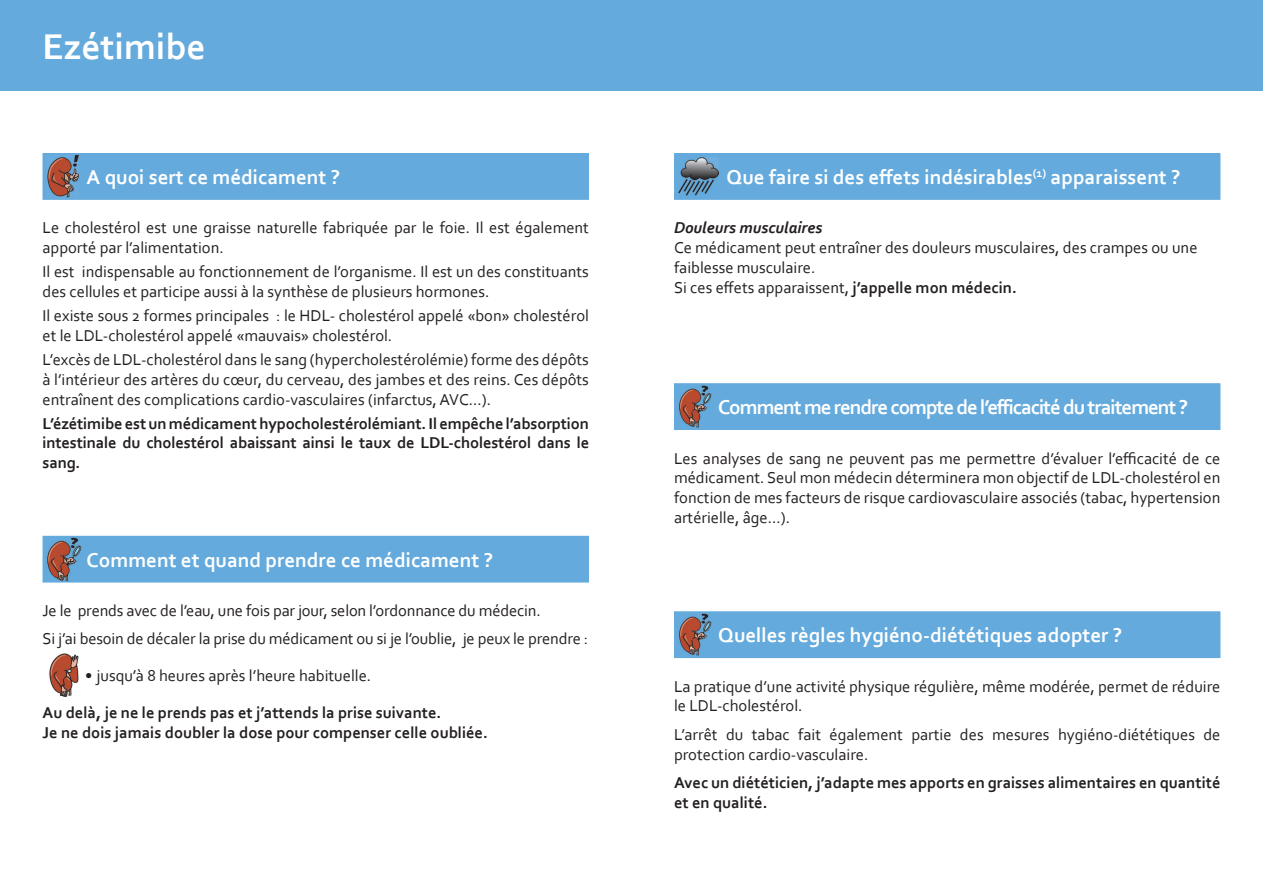
<style>
.page{position:relative;width:1263px;height:893px;background:#fff}
.page>*{position:absolute;margin:0;border:0;box-sizing:border-box;transform-origin:0 0}
.t1{font:700 37.5px "Corbel";color:#fff}
.t2{font:700 21px "Corbel";color:#fff}
.t3{font:700 21px "Corbel";letter-spacing:-.05em;color:#fff}
.t4{font:16.5px/19.8px "Corbel";color:#231f20}
.t5{font:700 16.5px/19.8px "Corbel";color:#231f20;text-align:justify}
.t6{font:italic 700 16.5px "Corbel";color:#231f20}
.s1{font-weight:700}
</style>
<div class="page">
<div style="left:0;top:0;width:1263px;height:90px;background:#64aadd"></div>
<div style="left:43px;top:154px;width:545px;height:45px;background:#64aadd"></div>
<div style="left:43px;top:153px;width:546px;height:47px;border:2px solid #64aadd"></div>
<img style="left:47px;top:155px;width:32px;height:43px">
<div style="left:43px;top:536px;width:545px;height:46px;background:#64aadd"></div>
<div style="left:43px;top:536px;width:546px;height:47px;border:2px solid #64aadd"></div>
<img style="left:47px;top:538px;width:35px;height:42px">
<img style="left:49px;top:654px;width:29px;height:42px">
<div style="left:675px;top:154px;width:545px;height:45px;background:#64aadd"></div>
<div style="left:674px;top:153px;width:546px;height:47px;border:2px solid #64aadd"></div>
<img style="left:678px;top:157px;width:40px;height:39px">
<div style="left:675px;top:384px;width:545px;height:45px;background:#64aadd"></div>
<div style="left:674px;top:383px;width:546px;height:47px;border:2px solid #64aadd"></div>
<img style="left:678px;top:385px;width:33px;height:43px">
<div style="left:675px;top:612px;width:545px;height:45px;background:#64aadd"></div>
<div style="left:674px;top:611px;width:546px;height:47px;border:2px solid #64aadd"></div>
<img style="left:678px;top:613px;width:33px;height:43px">
<p class="t1" style="left:43px;top:23px;width:165px">Ezétimibe</p>
<p class="t2" style="left:87px;top:164px;width:255px">A quoi sert ce médicament ?</p>
<p class="t4" style="left:43px;top:218px;width:548px">Le cholestérol est une graisse naturelle fabriquée par le foie. Il est également apporté par l’alimentation.</p>
<p class="t4" style="left:43px;top:261px;width:548px">Il est indispensable au fonctionnement de l’organisme. Il est un des constituants des cellules et participe aussi à la synthèse de plusieurs hormones.</p>
<p class="t4" style="left:43px;top:305px;width:548px">Il existe sous 2 formes principales : le HDL- cholestérol appelé «bon» cholestérol et le LDL-cholestérol appelé «mauvais» cholestérol.</p>
<p class="t4" style="left:43px;top:349px;width:548px;text-align:justify">L’excès de LDL-cholestérol dans le sang (hypercholestérolémie) forme des dépôts à l’intérieur des artères du cœur, du cerveau, des jambes et des reins. Ces dépôts entraînent des complications cardio-vasculaires (infarctus, AVC...).</p>
<p class="t5" style="left:43px;top:413px;width:548px">L’ézétimibe est un médicament hypocholestérolémiant. Il empêche l’absorption intestinale du cholestérol abaissant ainsi le taux de LDL-cholestérol dans le sang.</p>
<p class="t2" style="left:87px;top:547px;width:408px">Comment et quand prendre ce médicament ?</p>
<p class="t4" style="left:43px;top:600px;width:500px">Je le prends avec de l’eau, une fois par jour, selon l’ordonnance du médecin.</p>
<p class="t4" style="left:43px;top:629px;width:547px">Si j’ai besoin de décaler la prise du médicament ou si je l’oublie, je peux le prendre :</p>
<p class="t4" style="left:85px;top:665px;width:288px">• jusqu’à 8 heures après l’heure habituelle.</p>
<p class="t5" style="left:43px;top:702px;width:400px">Au delà, je ne le prends pas et j’attends la prise suivante.</p>
<p class="t5" style="left:43px;top:722px;width:447px">Je ne dois jamais doubler la dose pour compenser celle oubliée.</p>
<p class="t2" style="left:726px;top:164px;width:456px">Que faire si des effets indésirables<sup>(1)</sup> apparaissent ?</p>
<p class="t6" style="left:674px;top:218px;width:150px">Douleurs musculaires</p>
<p class="t4" style="left:674px;top:237px;width:525px">Ce médicament peut entraîner des douleurs musculaires, des crampes ou une faiblesse musculaire.</p>
<p class="t4" style="left:674px;top:277px;width:344px">Si ces effets apparaissent, <span class="s1">j’appelle mon médecin.</span></p>
<p class="t3" style="left:718px;top:394px;width:472px">Comment me rendre compte de l’efficacité du traitement ?</p>
<p class="t4" style="left:674px;top:448px;width:548px;text-align:justify">Les analyses de sang ne peuvent pas me permettre d’évaluer l’efficacité de ce médicament. Seul mon médecin déterminera mon objectif de LDL-cholestérol en fonction de mes facteurs de risque cardiovasculaire associés (tabac, hypertension artérielle, âge...).</p>
<p class="t2" style="left:718px;top:622px;width:406px">Quelles règles hygiéno-diététiques adopter ?</p>
<p class="t4" style="left:674px;top:676px;width:548px">La pratique d’une activité physique régulière, même modérée, permet de réduire le LDL-cholestérol.</p>
<p class="t4" style="left:674px;top:724px;width:548px">L’arrêt du tabac fait également partie des mesures hygiéno-diététiques de protection cardio-vasculaire.</p>
<p class="t5" style="left:674px;top:772px;width:548px">Avec un diététicien, j’adapte mes apports en graisses alimentaires en quantité et en qualité.</p>
</div>
